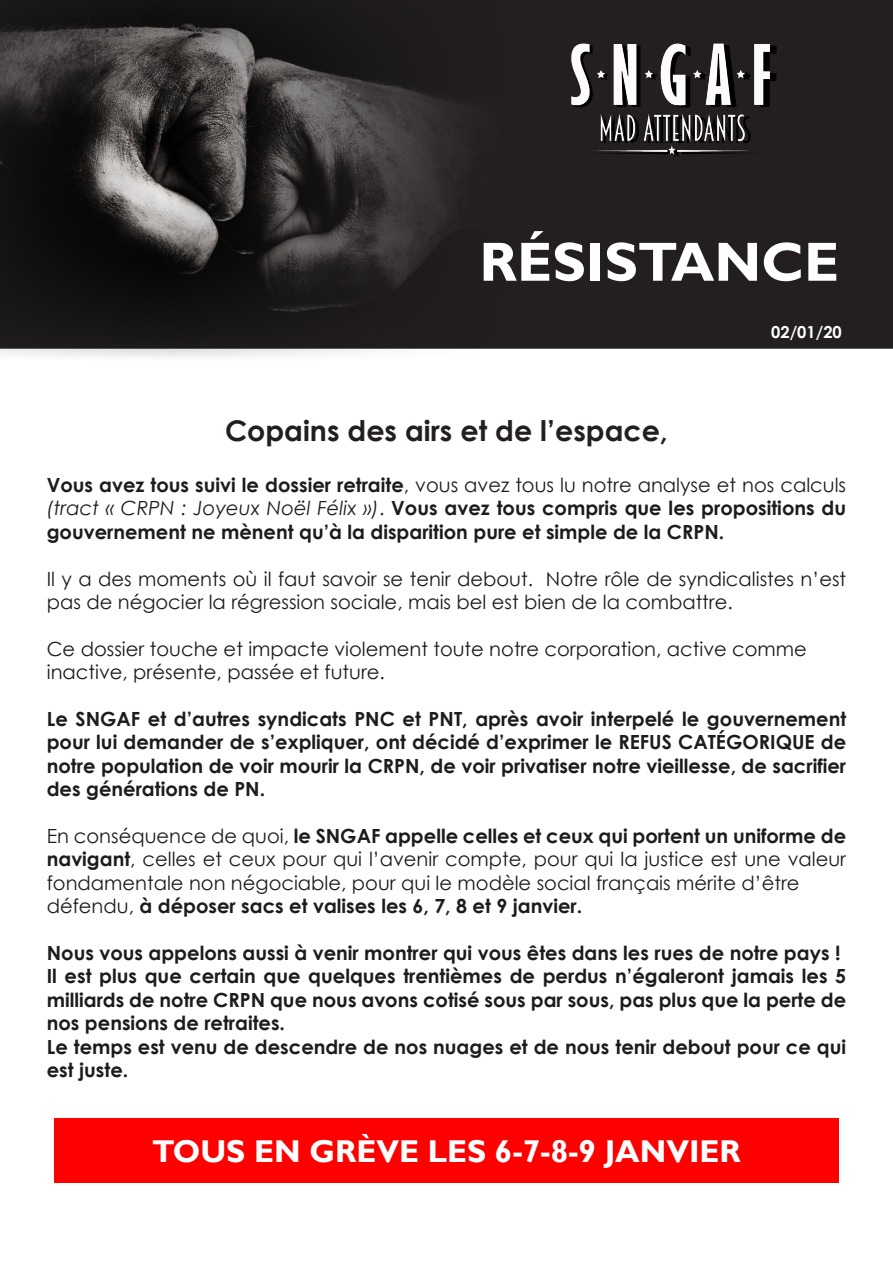
<style>
.page{position:relative;width:893px;height:1263px;background:#fff}
.page>*{position:absolute;margin:0;border:0;box-sizing:border-box;transform-origin:0 0}
.t1{font:700 extra-condensed 77.1px "Gill Sans";color:#000001;scale:1.15 1}
.t2{font:700 55.5px "Gill Sans";color:#fff}
.t3{font:33.9px "Breamcatcher";color:#000001}
.t4{font:700 31.5px "Gill Sans";color:#fff}
.Début_tract{font:700 28.5px "Century Gothic";color:#231f20}
.t5{font:700 19.5px/23.4px "Century Gothic";color:#1c1c1b;text-align:justify}
.t6{font:19.5px/23.4px "Century Gothic";color:#1c1c1b}
.t7{font:700 16.5px "Century Gothic";color:#fff}
.s1{font-weight:400}
.s2{font-weight:400;font-style:italic}
.s3{font-weight:700}
</style>
<div class="page">
<div style="left:54px;top:1118px;width:785px;height:65px;background:#f00"></div>
<div style="left:514px;top:0;width:379px;height:349px;background:#231f20"></div>
<svg style="left:591px;top:155px;width:172px;height:2px"></svg>
<img style="left:0;top:0;width:514px;height:358px">
<img style="left:570px;top:36px;width:201px;height:119px">
<p class="t1" style="left:573px;top:30px;width:180px">S N G A F</p>
<p class="t3" style="left:602px;top:110px;width:152px">MAD ATTENDANTS</p>
<p class="t2" style="left:479px;top:230px;width:361px">RÉSISTANCE</p>
<p class="t7" style="left:771px;top:321px;width:72px">02/01/20</p>
<p class="Début_tract" style="left:225px;top:413px;width:444px">Copains des airs et de l’espace,</p>
<p class="t5" style="left:47px;top:473px;width:801px">Vous avez tous suivi le dossier retraite<span class="s1">, vous avez tous lu notre analyse et nos calculs </span><span class="s2">(tract « CRPN : Joyeux Noël Félix »)</span><span class="s1">.</span> Vous avez tous compris que les propositions du gouvernement ne mènent qu’à la disparition pure et simple de la CRPN.</p>
<p class="t6" style="left:47px;top:566px;width:801px">Il y a des moments où il faut savoir se tenir debout. Notre rôle de syndicalistes n’est pas de négocier la régression sociale, mais bel est bien de la combattre.</p>
<p class="t6" style="left:47px;top:637px;width:762px">Ce dossier touche et impacte violement toute notre corporation, active comme</p>
<p class="t6" style="left:47px;top:660px;width:340px">inactive, présente, passée et future.</p>
<p class="t5" style="left:47px;top:707px;width:801px">Le SNGAF et d’autres syndicats PNC et PNT, après avoir interpelé le gouvernement pour lui demander de s’expliquer, ont décidé d’exprimer le REFUS CATÉGORIQUE de notre population de voir mourir la CRPN, de voir privatiser notre vieillesse, de sacrifier des générations de PN.</p>
<p class="t6" style="left:47px;top:824px;width:801px;text-align:justify">En conséquence de quoi, <span class="s3">le SNGAF appelle celles et ceux qui portent un uniforme de navigant</span>, celles et ceux pour qui l’avenir compte, pour qui la justice est une valeur fondamentale non négociable, pour qui le modèle social français mérite d’être</p>
<p class="t5" style="left:47px;top:894px;width:537px"><span class="s1">défendu,</span> à déposer sacs et valises les 6, 7, 8 et 9 janvier.</p>
<p class="t5" style="left:47px;top:941px;width:795px">Nous vous appelons aussi à venir montrer qui vous êtes dans les rues de notre pays !</p>
<p class="t5" style="left:47px;top:964px;width:801px">Il est plus que certain que quelques trentièmes de perdus n’égaleront jamais les 5 milliards de notre CRPN que nous avons cotisé sous par sous, pas plus que la perte de nos pensions de retraites.</p>
<p class="t5" style="left:47px;top:1034px;width:801px">Le temps est venu de descendre de nos nuages et de nous tenir debout pour ce qui est juste.</p>
<p class="t4" style="left:152px;top:1133px;width:590px">TOUS EN GRÈVE LES 6-7-8-9 JANVIER</p>
</div>
